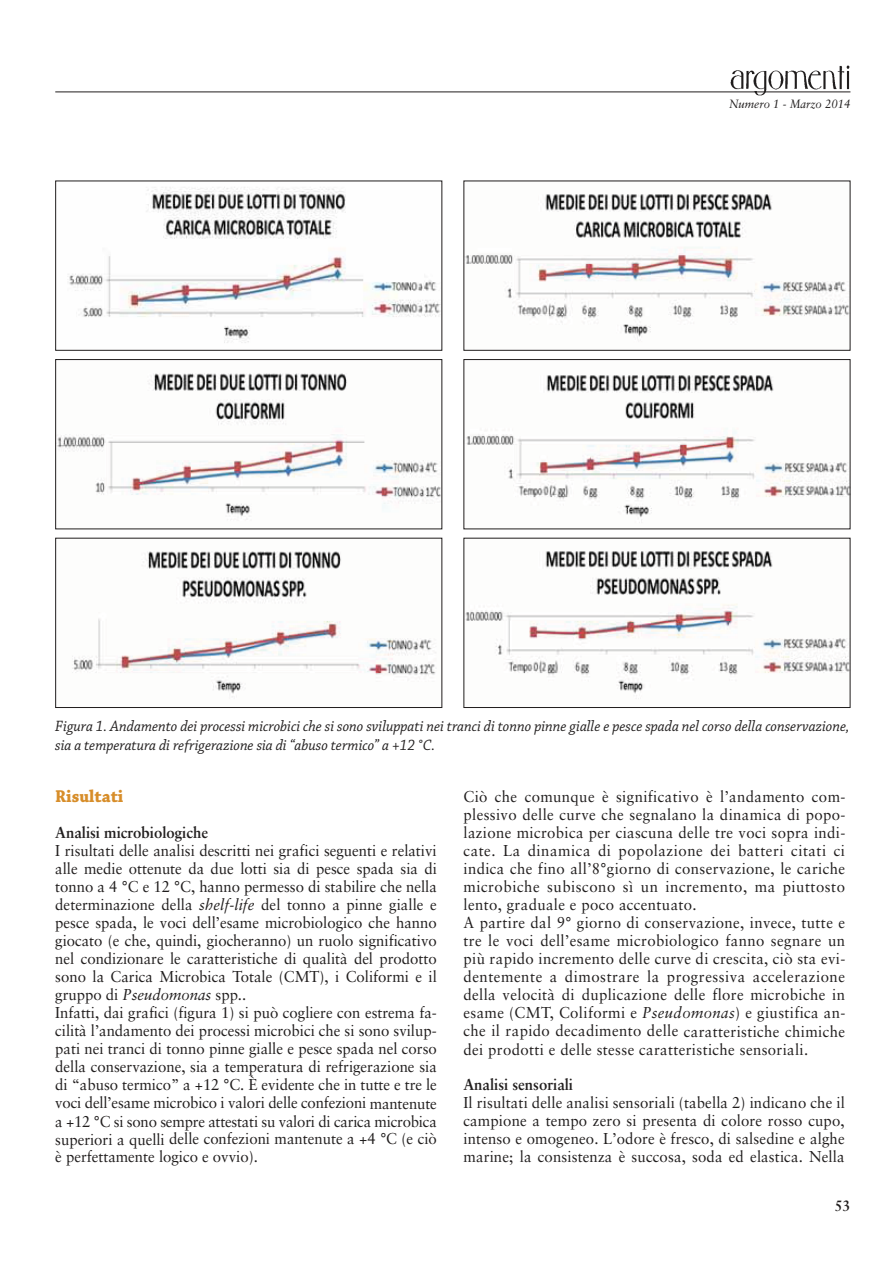
<style>
.page{position:relative;width:893px;height:1263px;background:#fff}
.page>*{position:absolute;margin:0;border:0;box-sizing:border-box;transform-origin:0 0}
.t1{font:700 18px "Chaparral Pro";color:#d78d29;scale:.95 1}
.t2{font:15.75px/18px "Sabon";letter-spacing:.005em;color:#201d1d;scale:.95 1}
.t3{font:15.75px/18px "Sabon";letter-spacing:.025em;color:#201d1d;scale:.95 1}
.t4{font:italic 15.75px/18.9px "Chaparral Pro";color:#201d1d;scale:.95 1}
.t5{font:700 15.75px "Sabon";color:#201d1d;scale:.95 1}
.t6{font:700 15px "Sabon";color:#201d1d;scale:.95 1}
.t7{font:italic 12px "Sabon";color:#201d1d;scale:.95 1}
.s1{font-style:italic}
</style>
<div class="page">
<hr style="left:55px;top:91px;width:795px;height:1px;background:#201d1d">
<img style="left:730px;top:66px;width:119px;height:30px">
<img style="left:68px;top:187px;width:372px;height:156px">
<div style="left:55px;top:181px;width:387px;height:170px;border:1px solid #201d1d"></div>
<img style="left:465px;top:194px;width:383px;height:144px">
<div style="left:463px;top:181px;width:387px;height:170px;border:1px solid #201d1d"></div>
<img style="left:57px;top:373px;width:383px;height:147px">
<div style="left:55px;top:359px;width:387px;height:170px;border:1px solid #201d1d"></div>
<img style="left:466px;top:375px;width:382px;height:148px">
<div style="left:463px;top:359px;width:387px;height:170px;border:1px solid #201d1d"></div>
<img style="left:72px;top:551px;width:364px;height:146px">
<div style="left:55px;top:538px;width:387px;height:170px;border:1px solid #201d1d"></div>
<img style="left:465px;top:551px;width:383px;height:143px">
<div style="left:463px;top:538px;width:387px;height:170px;border:1px solid #201d1d"></div>
<p class="t7" style="left:729px;top:99px;width:129px">Numero 1 - Marzo 2014</p>
<p class="t4" style="left:55px;top:718px;width:838px">Figura 1. Andamento dei processi microbici che si sono sviluppati nei tranci di tonno pinne gialle e pesce spada nel corso della conservazione, sia a temperatura di refrigerazione sia di “abuso termico” a +12 °C.</p>
<p class="t1" style="left:55px;top:789px;width:73px">Risultati</p>
<p class="t5" style="left:55px;top:826px;width:162px">Analisi microbiologiche</p>
<p class="t2" style="left:55px;top:843px;width:403px">I risultati delle analisi descritti nei grafici seguenti e relativi alle medie ottenute da due lotti sia di pesce spada sia di tonno a 4 °C e 12 °C, hanno permesso di stabilire che nella determinazione della <span class="s1">shelf-life</span> del tonno a pinne gialle e pesce spada, le voci dell’esame microbiologico che hanno giocato (e che, quindi, giocheranno) un ruolo significativo nel condizionare le caratteristiche di qualità del prodotto sono la Carica Microbica Totale (CMT), i Coliformi e il gruppo di <span class="s1">Pseudomonas</span> spp..<br>Infatti, dai grafici (figura 1) si può cogliere con estrema fa&shy;cilità l’andamento dei processi microbici che si sono svilup&shy;pati nei tranci di tonno pinne gialle e pesce spada nel corso della conservazione, sia a temperatura di refrigerazione sia di “abuso termico” a +12 °C. È evidente che in tutte e tre le voci dell’esame microbico i valori delle confezioni mantenute a +12 °C si sono sempre attestati su valori di carica microbica superiori a quelli delle confezioni mantenute a +4 °C (e ciò è perfettamente logico e ovvio).</p>
<p class="t3" style="left:463px;top:789px;width:404px">Ciò che comunque è significativo è l’andamento com&shy;plessivo delle curve che segnalano la dinamica di popo&shy;lazione microbica per ciascuna delle tre voci sopra indi&shy;cate. La dinamica di popolazione dei batteri citati ci indica che fino all’8°giorno di conservazione, le cariche microbiche subiscono sì un incremento, ma piuttosto lento, graduale e poco accentuato.<br>A partire dal 9° giorno di conservazione, invece, tutte e tre le voci dell’esame microbiologico fanno segnare un più rapido incremento delle curve di crescita, ciò sta evi&shy;dentemente a dimostrare la progressiva accelerazione della velocità di duplicazione delle flore microbiche in esame (CMT, Coliformi e <span class="s1">Pseudomonas</span>) e giustifica an&shy;che il rapido decadimento delle caratteristiche chimiche dei prodotti e delle stesse caratteristiche sensoriali.</p>
<p class="t5" style="left:463px;top:1078px;width:117px">Analisi sensoriali</p>
<p class="t2" style="left:463px;top:1095px;width:403px;text-align:justify">Il risultati delle analisi sensoriali (tabella 2) indicano che il campione a tempo zero si presenta di colore rosso cupo, intenso e omogeneo. L’odore è fresco, di salsedine e alghe marine; la consistenza è succosa, soda ed elastica. Nella</p>
<p class="t6" style="left:835px;top:1199px;width:18px">53</p>
</div>
